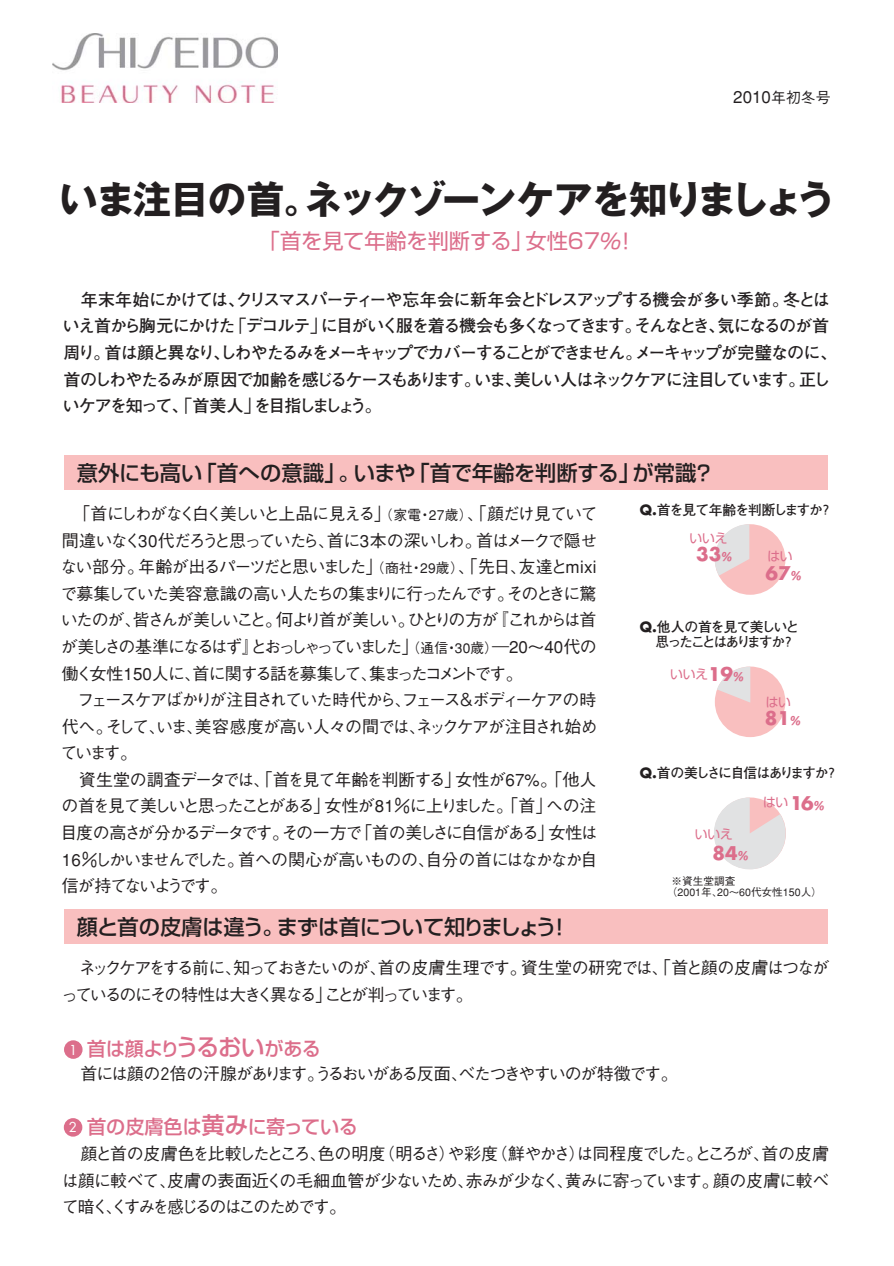
<style>
.page{position:relative;width:894px;height:1266px;background:#fff}
.page>*{position:absolute;margin:0;border:0;box-sizing:border-box;transform-origin:0 0}
.t1{font:700 38.25px "Gothic MB101";letter-spacing:-.065em;color:#231f20}
.t2{font:500 21.3px "Shin Go";letter-spacing:-.015em;color:#231f20}
.t3{font:21.3px "Shin Go";color:#dc6e8b}
.t4{font:500 19.2px "Shin Go";letter-spacing:-.02em;color:#dc6e8b}
.t5{font:700 18.3px "Futura";color:#dc6e8b}
.t6{font:500 16.95px/26.5px "Gothic BBB";letter-spacing:-.105em;color:#231f20}
.t7{font:700 16.95px/26.5px "Futo Go B101";letter-spacing:-.095em;color:#231f20}
.t8{font:700 13.8px/14.9px "Futo Go B101";letter-spacing:-.135em;color:#231f20}
.t9{font:700 13.8px "Futo Go B101";letter-spacing:-.145em;color:#231f20}
.t10{font:700 13.8px "Futo Go B101";letter-spacing:-.075em;color:#231f20}
.t11{font:12.75px "Shin Go";letter-spacing:-.01em;color:#dc6e8b}
.t12{font:500 10.65px/11.7px "Gothic BBB";color:#231f20}
.s1{font-size:14.85px}
.s2{font-size:13.8px}
.s3{font-family:"Futura"}
.s4{font-family:"Gothic MB101";font-size:11.55px}
.s5{font-family:"Futura";font-weight:700;font-size:18.3px}
.s6{font-family:"Futura";font-weight:400;font-size:13.35px;color:#fff}
.s7{font-size:23.4px}
</style>
<div class="page">
<img style="left:52px;top:34px;width:225px;height:69px">
<div style="left:715px;top:524px;width:70px;height:71px;background:#f9bfbf;border-radius:50%"></div>
<svg style="left:714px;top:524px;width:35px;height:52px"></svg>
<div style="left:715px;top:666px;width:70px;height:71px;background:#f9bfbf;border-radius:50%"></div>
<svg style="left:717px;top:667px;width:33px;height:35px"></svg>
<svg style="left:714px;top:797px;width:72px;height:73px"></svg>
<div style="left:64px;top:455px;width:764px;height:34px;background:#f9bfbf"></div>
<div style="left:64px;top:909px;width:764px;height:34px;background:#f9bfbf"></div>
<div style="left:64px;top:1040px;width:19px;height:19px;background:#dc6e8b;border-radius:50%"></div>
<div style="left:64px;top:1118px;width:18px;height:19px;background:#dc6e8b;border-radius:50%"></div>
<p class="t6" style="left:733px;top:85px;width:99px">2010<span class="s1">年初冬号</span></p>
<h1 class="t1" style="left:59px;top:186px;width:777px">いま注目の首。ネックゾーンケアを知りましょう</h1>
<p class="t3" style="left:259px;top:233px;width:379px">「首を見て年齢を判断する」女性67％！</p>
<p class="t7" style="left:63px;top:288px;width:775px">　年末年始にかけては、クリスマスパーティーや忘年会に新年会とドレスアップする機会が多い季節。冬とはいえ首から胸元にかけた「デコルテ」に目がいく服を着る機会も多くなってきます。そんなとき、気になるのが首周り。首は顔と異なり、しわやたるみをメーキャップでカバーすることができません。メーキャップが完璧なのに、首のしわやたるみが原因で加齢を感じるケースもあります。いま、美しい人はネックケアに注目しています。正しいケアを知って、「首美人」を目指しましょう。</p>
<p class="t2" style="left:77px;top:465px;width:639px">意外にも高い「首への意識」。いまや「首で年齢を判断する」が常識？</p>
<p class="t6" style="left:60px;top:503px;width:539px;text-indent:13px">「首にしわがなく白く美しいと上品に見える」<span class="s2">（家電・27歳）</span>、「顔だけ見ていて間違いなく30代だろうと思っていたら、首に3本の深いしわ。首はメークで隠せない部分。年齢が出るパーツだと思いました」<span class="s2">（商社・29歳）</span>、「先日、友達とmixiで募集していた美容意識の高い人たちの集まりに行ったんです。そのときに驚いたのが、皆さんが美しいこと。何より首が美しい。ひとりの方が『これからは首が美しさの基準になるはず』とおっしゃっていました」<span class="s2">（通信・30歳）</span>―20～40代の働く女性150人に、首に関する話を募集して、集まったコメントです。<br>　フェースケアばかりが注目されていた時代から、フェース＆ボディーケアの時代へ。そして、いま、美容感度が高い人々の間では、ネックケアが注目され始めています。<br>　資生堂の調査データでは、「首を見て年齢を判断する」女性が67%。「他人の首を見て美しいと思ったことがある」女性が81％に上りました。「首」への注目度の高さが分かるデータです。その一方で「首の美しさに自信がある」女性は16％しかいませんでした。首への関心が高いものの、自分の首にはなかなか自信が持てないようです。</p>
<p class="t2" style="left:77px;top:919px;width:495px">顔と首の皮膚は違う。まずは首について知りましょう！</p>
<p class="t6" style="left:61px;top:957px;width:770px">　ネックケアをする前に、知っておきたいのが、首の皮膚生理です。資生堂の研究では、「首と顔の皮膚はつながっているのにその特性は大きく異なる」ことが判っています。</p>
<p class="t10" style="left:640px;top:505px;width:194px"><span class="s3">Q.</span>首を見て年齢を判断しますか？</p>
<p class="t11" style="left:689px;top:533px;width:40px">いいえ</p>
<p class="t5" style="left:696px;top:546px;width:38px">33<span class="s4">％</span></p>
<p class="t11" style="left:767px;top:551px;width:27px">はい</p>
<p class="t5" style="left:766px;top:564px;width:38px">67<span class="s4">％</span></p>
<p class="t8" style="left:655px;top:621px;width:146px;text-indent:-15px"><span class="s3">Q.</span>他人の首を見て美しいと思ったことはありますか？</p>
<p class="t5" style="left:708px;top:665px;width:38px">19<span class="s4">％</span></p>
<p class="t11" style="left:670px;top:669px;width:40px">いいえ</p>
<p class="t11" style="left:766px;top:697px;width:27px">はい</p>
<p class="t5" style="left:765px;top:710px;width:38px">81<span class="s4">％</span></p>
<p class="t9" style="left:640px;top:767px;width:200px"><span class="s3">Q.</span>首の美しさに自信はありますか？</p>
<p class="t11" style="left:763px;top:797px;width:63px">はい <span class="s5">16</span><sub>％</sub></p>
<p class="t11" style="left:695px;top:829px;width:40px">いいえ</p>
<p class="t5" style="left:712px;top:844px;width:38px">84<span class="s4">％</span></p>
<p class="t12" style="left:667px;top:876px;width:156px;text-indent:5px">※資生堂調査<br>（2001年、20～60代女性150人）</p>
<p class="t4" style="left:69px;top:1042px;width:253px"><span class="s6">1</span> 首は顔より<span class="s7">うるおい</span>がある</p>
<p class="t6" style="left:63px;top:1063px;width:616px">　首には顔の２倍の汗腺があります。うるおいがある反面、べたつきやすいのが特徴です。</p>
<p class="t4" style="left:69px;top:1120px;width:290px"><span class="s6">2</span> 首の皮膚色は<span class="s7">黄み</span>に寄っている</p>
<p class="t6" style="left:62px;top:1143px;width:769px;text-align:justify">　顔と首の皮膚色を比較したところ、色の明度（明るさ）や彩度（鮮やかさ）は同程度でした。ところが、首の皮膚は顔に較べて､皮膚の表面近くの毛細血管が少ないため、赤みが少なく、黄みに寄っています。顔の皮膚に較べて暗く、くすみを感じるのはこのためです。</p>
</div>
